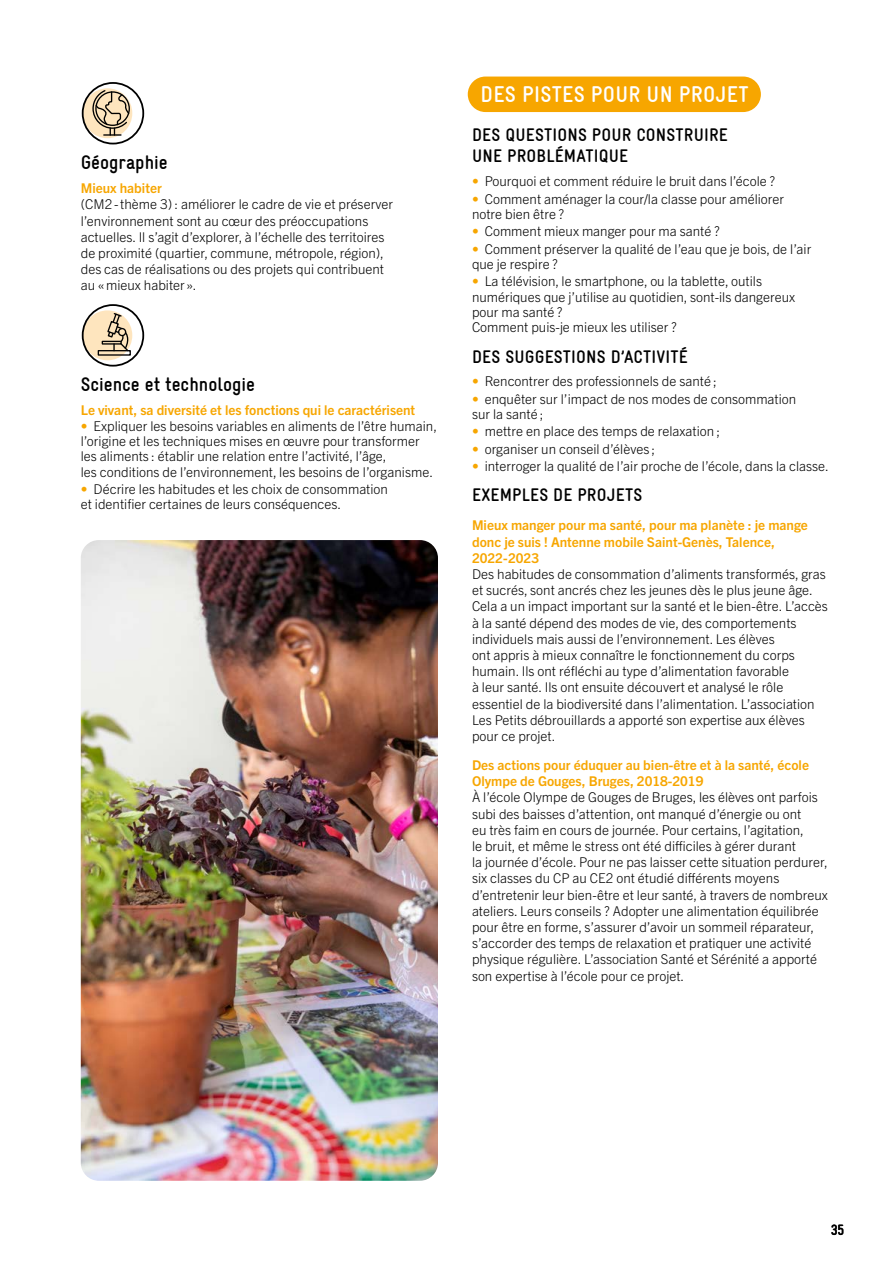
<style>
.page{position:relative;width:893px;height:1263px;background:#fff}
.page>*{position:absolute;margin:0;border:0;box-sizing:border-box;transform-origin:0 0}
.t1{font:700 condensed 22.5px "Gravur LLTT";letter-spacing:.01em;color:#fff}
.t2{font:700 condensed 19.5px "Gravur LLTT";color:#000}
.t3{font:700 condensed 18px/21.6px "Gravur LLTT";letter-spacing:.01em;color:#000}
.t4{font:700 15px "Gravur Condensed Pro";color:#000}
.t5{font:300 13.5px/16.2px "Trade Gothic Next LT Pro";color:#000}
.t6{font:700 13.5px/16.2px "Trade Gothic Next LT Pro";color:#f7a600}
.s1{color:#f7a600}
</style>
<div class="page">
<div style="left:83px;top:88px;width:49px;height:50px;background:#fee5be;border-radius:50%"></div>
<div style="left:82px;top:82px;width:62px;height:62px;border:2px solid #000;border-radius:50%"></div>
<svg style="left:92px;top:89px;width:38px;height:47px"></svg>
<div style="left:83px;top:310px;width:49px;height:50px;background:#fee5be;border-radius:50%"></div>
<div style="left:82px;top:304px;width:62px;height:63px;border:2px solid #000;border-radius:50%"></div>
<div style="left:98px;top:350px;width:33px;height:6px;border:1px solid #020203"></div>
<div style="left:102px;top:341px;width:20px;height:4px;border:1px solid #020203"></div>
<svg style="left:106px;top:312px;width:24px;height:41px"></svg>
<img style="left:81px;top:540px;width:357px;height:641px">
<div style="left:468px;top:77px;width:293px;height:35px;background:#f7a600;border-radius:18px"></div>
<h2 class="t2" style="left:81px;top:149px;width:88px">Géographie</h2>
<p class="t6" style="left:81px;top:179px;width:82px">Mieux habiter</p>
<p class="t5" style="left:81px;top:196px;width:314px">(CM2-thème 3) : améliorer le cadre de vie et préserver l’environnement sont au cœur des préoccupations actuelles. Il s’agit d’explorer, à l’échelle des territoires de proximité (quartier, commune, métropole, région), des cas de réalisations ou des projets qui contribuent au «mieux habiter».</p>
<h2 class="t2" style="left:81px;top:371px;width:176px">Science et technologie</h2>
<p class="t6" style="left:81px;top:401px;width:336px">Le vivant, sa diversité et les fonctions qui le caractérisent</p>
<p class="t5" style="left:81px;top:417px;width:358px;line-height:15.3px"><span class="s1">•</span> Expliquer les besoins variables en aliments de l’être humain, l’origine et les techniques mises en œuvre pour transformer les aliments : établir une relation entre l’activité, l’âge,<br>les conditions de l’environnement, les besoins de l’organisme.</p>
<p class="t5" style="left:81px;top:480px;width:309px;line-height:15.3px"><span class="s1">•</span> Décrire les habitudes et les choix de consommation et identifier certaines de leurs conséquences.</p>
<h1 class="t1" style="left:481px;top:79px;width:270px">DES PISTES POUR UN PROJET</h1>
<h3 class="t3" style="left:472px;top:123px;width:257px">DES QUESTIONS POUR CONSTRUIRE<br>UNE PROBLÉMATIQUE</h3>
<p class="t5" style="left:472px;top:172px;width:305px"><span class="s1">•</span> Pourquoi et comment réduire le bruit dans l’école ?</p>
<p class="t5" style="left:472px;top:190px;width:314px;line-height:15.3px"><span class="s1">•</span> Comment aménager la cour/la classe pour améliorer notre bien être ?</p>
<p class="t5" style="left:472px;top:222px;width:249px"><span class="s1">•</span> Comment mieux manger pour ma santé ?</p>
<p class="t5" style="left:472px;top:240px;width:341px;line-height:15.3px"><span class="s1">•</span> Comment préserver la qualité de l’eau que je bois, de l’air que je respire ?</p>
<p class="t5" style="left:472px;top:273px;width:325px;line-height:15.3px"><span class="s1">•</span> La télévision, le smartphone, ou la tablette, outils numériques que j’utilise au quotidien, sont-ils dangereux pour ma santé ?<br>Comment puis-je mieux les utiliser ?</p>
<h3 class="t3" style="left:472px;top:345px;width:217px">DES SUGGESTIONS D’ACTIVITÉ</h3>
<p class="t5" style="left:472px;top:372px;width:246px"><span class="s1">•</span> Rencontrer des professionnels de santé ;</p>
<p class="t5" style="left:472px;top:390px;width:326px;line-height:15.3px"><span class="s1">•</span> enquêter sur l’impact de nos modes de consommation sur la santé ;</p>
<p class="t5" style="left:472px;top:423px;width:250px"><span class="s1">•</span> mettre en place des temps de relaxation ;</p>
<p class="t5" style="left:472px;top:440px;width:185px"><span class="s1">•</span> organiser un conseil d’élèves ;</p>
<p class="t5" style="left:472px;top:457px;width:358px"><span class="s1">•</span> interroger la qualité de l’air proche de l’école, dans la classe.</p>
<h3 class="t3" style="left:472px;top:484px;width:172px">EXEMPLES DE PROJETS</h3>
<p class="t6" style="left:472px;top:516px;width:337px">Mieux manger pour ma santé, pour ma planète : je mange donc je suis ! Antenne mobile Saint-Genès, Talence,<br>2022-2023</p>
<p class="t5" style="left:472px;top:565px;width:357px">Des habitudes de consommation d’aliments transformés, gras et sucrés, sont ancrés chez les jeunes dès le plus jeune âge.<br>Cela a un impact important sur la santé et le bien-être. L’accès à la santé dépend des modes de vie, des comportements individuels mais aussi de l’environnement. Les élèves<br>ont appris à mieux connaître le fonctionnement du corps humain. Ils ont réfléchi au type d’alimentation favorable<br>à leur santé. Ils ont ensuite découvert et analysé le rôle essentiel de la biodiversité dans l’alimentation. L’association Les Petits débrouillards a apporté son expertise aux élèves pour ce projet.</p>
<p class="t6" style="left:472px;top:756px;width:339px">Des actions pour éduquer au bien-être et à la santé, école<br>Olympe de Gouges, Bruges, 2018-2019</p>
<p class="t5" style="left:472px;top:788px;width:357px">À l’école Olympe de Gouges de Bruges, les élèves ont parfois subi des baisses d’attention, ont manqué d’énergie ou ont<br>eu très faim en cours de journée. Pour certains, l’agitation,<br>le bruit, et même le stress ont été difficiles à gérer durant<br>la journée d’école. Pour ne pas laisser cette situation perdurer, six classes du CP au CE2 ont étudié différents moyens d’entretenir leur bien-être et leur santé, à travers de nombreux ateliers. Leurs conseils ? Adopter une alimentation équilibrée pour être en forme, s’assurer d’avoir un sommeil réparateur, s’accorder des temps de relaxation et pratiquer une activité physique régulière. L’association Santé et Sérénité a apporté son expertise à l’école pour ce projet.</p>
<p class="t4" style="left:831px;top:1222px;width:15px">35</p>
</div>
